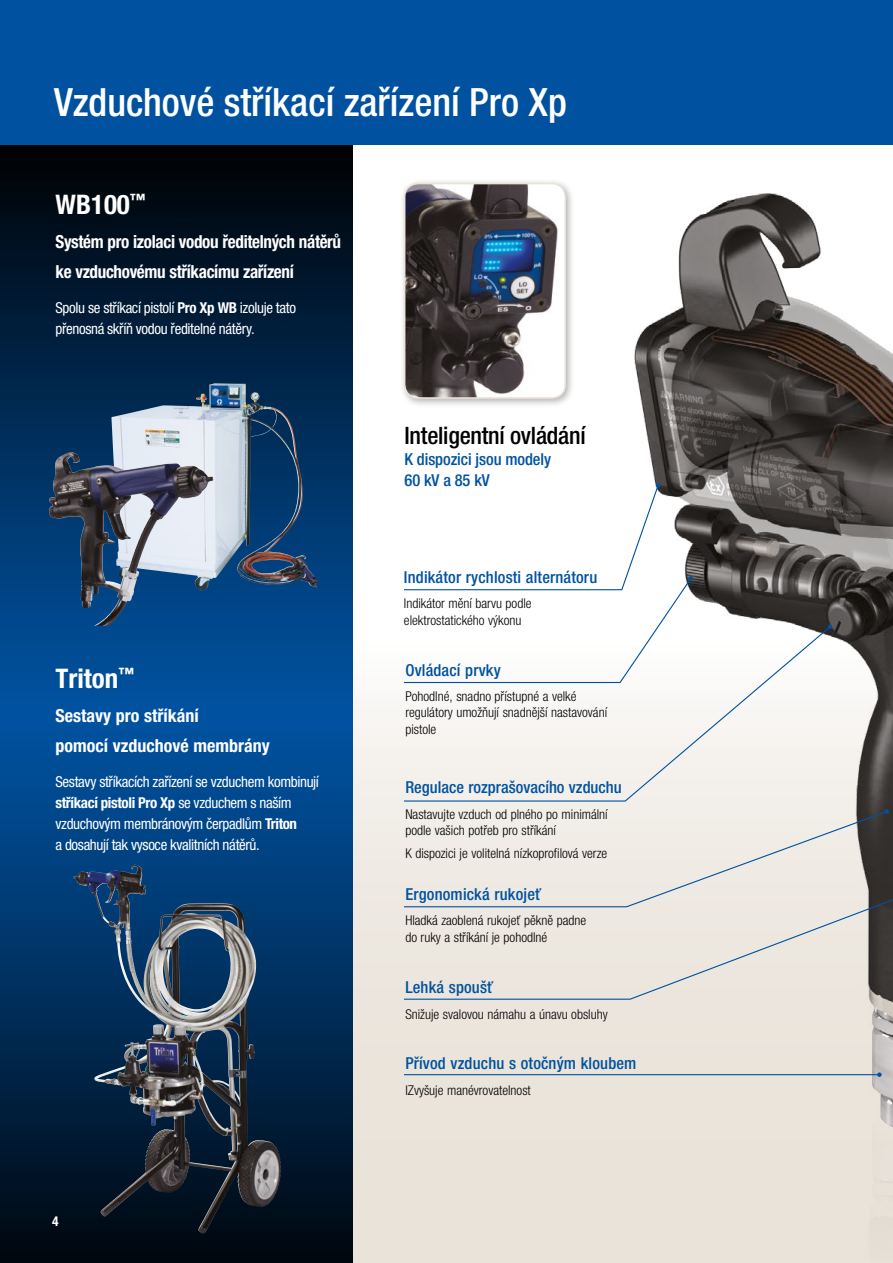
<style>
.page{position:relative;width:893px;height:1263px;background:#fff}
.page>*{position:absolute;margin:0;border:0;box-sizing:border-box;transform-origin:0 0}
.t1{font:500 condensed 39px "Helvetica Neue LTCE";color:#fff}
.t2{font:700 condensed 27px "Helvetica Neue LTCE";color:#fff}
.t3{font:500 condensed 24px "Helvetica Neue LTCE";letter-spacing:-.01em;color:#000}
.t4{font:700 condensed 18px/30px "Helvetica Neue LTCE";letter-spacing:-.02em;color:#fff;scale:.95 1}
.t5{font:700 condensed 18px/30px "Helvetica Neue LTCE";color:#fff}
.t6{font:500 condensed 16.5px/21px "Helvetica Neue LTCE";letter-spacing:.01em;color:#0052a0}
.t7{font:condensed 15px/21px "Helvetica Neue LTCE";letter-spacing:-.025em;color:#fff}
.t8{font:300 condensed 13.5px/16.5px "Helvetica Neue LTCE";color:#000}
.t9{font:700 condensed 13.5px "Helvetica Neue LT Std";color:#fff}
.s1{font-weight:700}
</style>
<div class="page">
<div style="left:0;top:638px;width:893px;height:625px;background:linear-gradient(to bottom,#f9f7f4,#e5ded3)"></div>
<svg style="left:0;top:714px;width:353px;height:549px;background:#0c355d"></svg>
<div style="left:0;top:145px;width:353px;height:569px;background:linear-gradient(to bottom,#000205,#0055a7)"></div>
<div style="left:0;top:0;width:893px;height:145px;background:#0052a0"></div>
<img style="left:74px;top:866px;width:93px;height:174px">
<img style="left:111px;top:384px;width:207px;height:208px">
<img style="left:49px;top:452px;width:158px;height:174px">
<img style="left:635px;top:194px;width:258px;height:1069px">
<div style="left:399px;top:178px;width:176px;height:230px;background:#000;opacity:.3"></div>
<img style="left:405px;top:184px;width:160px;height:214px">
<div style="left:404px;top:183px;width:162px;height:216px;border:2px solid #eae3da;border-radius:14px"></div>
<svg style="left:404px;top:483px;width:289px;height:142px"></svg>
<svg style="left:403px;top:625px;width:429px;height:177px"></svg>
<svg style="left:828px;top:624px;width:4px;height:5px"></svg>
<div style="left:403px;top:810px;width:485px;height:9px;background:#f2eee8"></div>
<svg style="left:884px;top:809px;width:5px;height:5px"></svg>
<svg style="left:403px;top:819px;width:490px;height:181px;background:#e0dcd7"></svg>
<hr style="left:404px;top:1074px;width:475px;height:1px;background:#0052a0">
<svg style="left:877px;top:1072px;width:5px;height:5px"></svg>
<h1 class="t1" style="left:54px;top:79px;width:514px">Vzduchové stříkací zařízení Pro Xp</h1>
<h2 class="t2" style="left:56px;top:188px;width:91px">WB100<sup>™</sup></h2>
<h3 class="t4" style="left:56px;top:227px;width:302px">Systém pro izolaci vodou ředitelných nátěrů ke vzduchovému stříkacímu zařízení</h3>
<p class="t7" style="left:56px;top:297px;width:242px">Spolu se stříkací pistolí <span class="s1">Pro Xp WB</span> izoluje tato přenosná skříň vodou ředitelné nátěry.</p>
<h2 class="t2" style="left:56px;top:662px;width:80px">Triton<sup>™</sup></h2>
<h3 class="t5" style="left:56px;top:701px;width:216px">Sestavy pro stříkání<br>pomocí vzduchové membrány</h3>
<p class="t7" style="left:56px;top:771px;width:265px">Sestavy stříkacích zařízení se vzduchem kombinují <span class="s1">stříkací pistoli Pro Xp</span> se vzduchem s naším vzduchovým membránovým čerpadlům <span class="s1">Triton<br></span>a dosahují tak vysoce kvalitních nátěrů.</p>
<p class="t9" style="left:52px;top:1213px;width:8px">4</p>
<h3 class="t3" style="left:405px;top:421px;width:183px">Inteligentní ovládání</h3>
<p class="t6" style="left:405px;top:449px;width:148px">K dispozici jsou modely<br>60 kV a 85 kV</p>
<p class="t6" style="left:404px;top:566px;width:195px">Indikátor rychlosti alternátoru</p>
<p class="t8" style="left:404px;top:595px;width:129px">Indikátor mění barvu podle elektrostatického výkonu</p>
<p class="t6" style="left:405px;top:659px;width:97px">Ovládací prvky</p>
<p class="t8" style="left:405px;top:688px;width:203px">Pohodlné, snadno přístupné a velké regulátory umožňují snadnější nastavování pistole</p>
<p class="t6" style="left:405px;top:777px;width:218px">Regulace rozprašovacího vzduchu</p>
<p class="t8" style="left:405px;top:805px;width:204px">Nastavujte vzduch od plného po minimální podle vašich potřeb pro stříkání</p>
<p class="t8" style="left:405px;top:845px;width:203px">K dispozici je volitelná nízkoprofilová verze</p>
<p class="t6" style="left:405px;top:883px;width:137px">Ergonomická rukojeť</p>
<p class="t8" style="left:405px;top:912px;width:182px">Hladká zaoblená rukojeť pěkně padne do ruky a stříkání je pohodlné</p>
<p class="t6" style="left:405px;top:977px;width:89px">Lehká spoušť</p>
<p class="t8" style="left:405px;top:1005px;width:204px">Snižuje svalovou námahu a únavu obsluhy</p>
<p class="t6" style="left:405px;top:1053px;width:233px">Přívod vzduchu s otočným kloubem</p>
<p class="t8" style="left:405px;top:1081px;width:127px">IZvyšuje manévrovatelnost</p>
</div>
